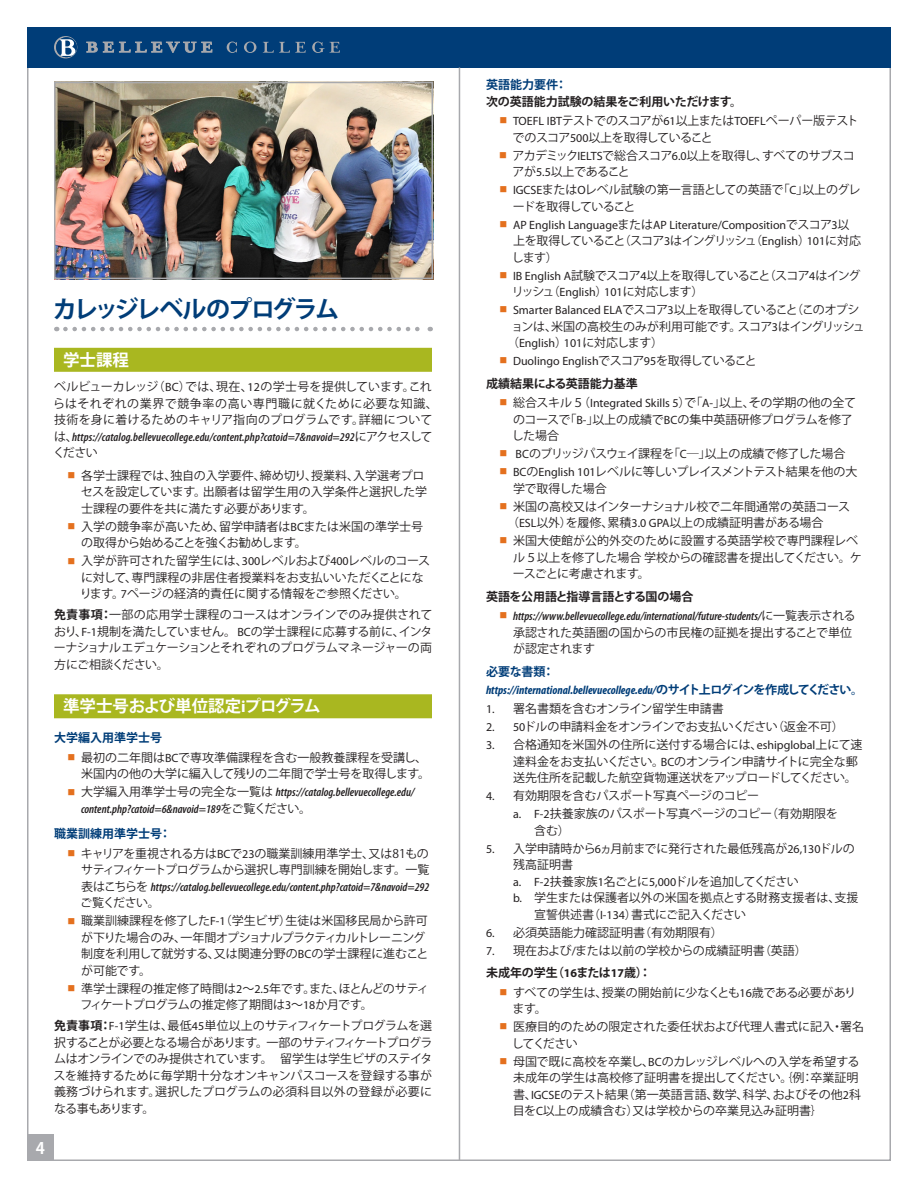
<style>
.page{position:relative;width:918px;height:1188px;background:#fff}
.page>*{position:absolute;margin:0;border:0;box-sizing:border-box;transform-origin:0 0}
.Header_Dotted_Line_B{font:700 24px "Koz Go Pro";letter-spacing:-.1em;color:#003d78}
.Subhead_Bar{font:700 16.5px "Koz Go Pro";color:#fff}
.t1{font:700 15.9px "Koz Go Pro";color:#fff}
.Body_Text{font:12px/16.5px "Koz Go Pro";letter-spacing:-.01em;color:#231f20}
.t2{font:italic 600 condensed 12px/16.5px "Myriad Pro";color:#231f20}
.Body_Text-2{font:12px/16.5px "Koz Go Pro";letter-spacing:.03em;color:#231f20}
.Bullet_Text_Orange{font:12px/16.5px "Koz Go Pro";letter-spacing:-.02em;color:#231f20}
.Bullet_Text_Orange-2{font:12px/16.5px "Koz Go Pro";color:#231f20}
.t3{font:12px/16.5px "Myriad Pro";color:#231f20}
.Body_Text-3{font:12px/16.5px "Koz Go Pro";letter-spacing:-.04em;color:#231f20}
.Body_Text-4{font:12px/16.5px "Koz Go Pro";letter-spacing:-.06em;color:#231f20}
.Header_Small{font:700 12px "Koz Go Pro";letter-spacing:-.01em;color:#231f20}
.Header_Small-2{font:italic 700 condensed 12px "Myriad Pro";color:#003d78}
.Bullet_Text_Green{font:12px/16.5px "Koz Go Pro";letter-spacing:-.005em;color:#231f20}
.Body_Text-5{font:12px/16.5px "Koz Go Pro";letter-spacing:-.03em;color:#231f20}
.Header_Small-3{font:700 12px "Koz Go Pro";color:#003d78}
.Bullet_Text_Green-2{font:12px "Koz Go Pro";letter-spacing:-.04em;color:#231f20}
.s1{font-family:"Myriad Pro"}
.s2{font-family:"Myriad Pro";font-weight:600;font-style:italic;font-stretch:condensed}
.s3{font-weight:700}
.s4{font-family:"Koz Go Pro";font-weight:400;font-style:normal;font-stretch:normal}
.s5{font-family:"Koz Go Pro"}
.s6{font-family:"Koz Go Pro";font-style:normal;font-stretch:normal}
</style>
<div class="page">
<svg style="left:65px;top:327px;width:366px;height:4px"></svg>
<div style="left:54px;top:348px;width:378px;height:24px;background:#a9b720"></div>
<div style="left:54px;top:694px;width:378px;height:24px;background:#a9b720"></div>
<img style="left:56px;top:84px;width:375px;height:193px">
<div style="left:54px;top:82px;width:379px;height:197px;border:1px solid #a8a9ad"></div>
<div style="left:27px;top:27px;width:864px;height:41px;background:#003d78"></div>
<svg style="left:54px;top:36px;width:23px;height:22px"></svg>
<svg style="left:227px;top:42px;width:113px;height:11px"></svg>
<svg style="left:86px;top:42px;width:126px;height:11px"></svg>
<hr style="left:459px;top:68px;width:1px;height:1093px;background:#a8a9ad">
<div style="left:27px;top:1134px;width:27px;height:27px;background:#a8a9ad"></div>
<p class="Header_Dotted_Line_B" style="left:53px;top:294px;width:288px">カレッジレベルのプログラム</p>
<p class="Subhead_Bar" style="left:63px;top:349px;width:67px">学士課程</p>
<p class="Body_Text-2" style="left:53px;top:379px;width:386px">ベルビューカレッジ（<span class="s1">BC</span>）では、現在、<span class="s1">12</span>の学士号を提供しています。これらはそれぞれの業界で競争率の高い専門職に就くために必要な知識、技術を身に着けるためのキャリア指向のプログラムです。詳細については、<span class="s2">https://catalog.bellevuecollege.edu/content.php?catoid=7&amp;navoid=292</span>にアクセスしてください</p>
<p class="Body_Text" style="left:81px;top:467px;width:348px">各学士課程では、独自の入学要件、締め切り、授業料、入学選考プロセスを設定しています。出願者は留学生用の入学条件と選択した学士課程の要件を共に満たす必要があります。</p>
<p class="Body_Text" style="left:81px;top:518px;width:344px">入学の競争率が高いため、留学申請者は<span class="s1">BC</span>または米国の準学士号の取得から始めることを強くお勧めします。</p>
<p class="Body_Text" style="left:80px;top:553px;width:352px">入学が許可された留学生には、<span class="s1">300</span>レベルおよび<span class="s1">400</span>レベルのコースに対して、専門課程の非居住者授業料をお支払いいただくことになります。<span class="s1">7</span>ページの経済的責任に関する情報をご参照ください。</p>
<p class="Body_Text" style="left:54px;top:607px;width:380px;text-align:justify"><span class="s3">免責事項：</span>一部の応用学士課程のコースはオンラインでのみ提供されており、<span class="s1">F-1</span>規制を満たしていません。 <span class="s1">BC</span>の学士課程に応募する前に、インターナショナルエデュケーションとそれぞれのプログラムマネージャーの両方にご相談ください。</p>
<p class="Subhead_Bar" style="left:63px;top:696px;width:259px">準学士号および単位認定<span class="s1">i</span>プログラム</p>
<p class="Header_Small-3" style="left:54px;top:730px;width:109px">大学編入用準学士号</p>
<p class="Body_Text" style="left:81px;top:749px;width:351px">最初の二年間は<span class="s1">BC</span>で専攻準備課程を含む一般教養課程を受講し、米国内の他の大学に編入して残りの二年間で学士号を取得します。</p>
<p class="t2" style="left:81px;top:784px;width:335px"><span class="s4">大学編入用準学士号の完全な一覧は</span> https://catalog.bellevuecollege.edu/ content.php?catoid=6&amp;navoid=189<span class="s4">をご覧ください。</span></p>
<p class="Header_Small-3" style="left:54px;top:826px;width:118px">職業訓練用準学士号：</p>
<p class="Body_Text" style="left:80px;top:845px;width:351px;text-align:justify">キャリアを重視される方は<span class="s1">BC</span>で<span class="s1">23</span>の職業訓練用準学士、又は81ものサティフィケートプログラムから選択し専門訓練を開始します。一覧表はこちらを <span class="s2">https://catalog.bellevuecollege.edu/content.php?catoid=7&amp;navoid=292</span>ご覧ください。</p>
<p class="Body_Text" style="left:81px;top:913px;width:349px">職業訓練課程を修了した<span class="s1">F-1</span>（学生ビザ）生徒は米国移民局から許可が下りた場合のみ、一年間オプショナルプラクティカルトレーニング制度を利用して就労する、又は関連分野の<span class="s1">BC</span>の学士課程に進むことが可能です。</p>
<p class="Body_Text" style="left:80px;top:980px;width:350px">準学士課程の推定修了時間は<span class="s1">2</span>〜<span class="s1">2.5</span>年です。また、ほとんどのサティフィケートプログラムの推定修了期間は<span class="s1">3</span>〜<span class="s1">18</span>か月です。</p>
<p class="Body_Text" style="left:54px;top:1018px;width:381px;text-align:justify"><span class="s3">免責事項：</span><span class="s1">F-1</span>学生は、最低<span class="s1">45</span>単位以上のサティフィケートプログラムを選択することが必要となる場合があります。一部のサティフィケートプログラムはオンラインでのみ提供されています。 留学生は学生ビザのステイタスを維持するために毎学期十分なオンキャンパスコースを登録する事が義務づけられます。選択したプログラムの必須科目以外の登録が必要になる事もあります。</p>
<h3 class="t1" style="left:36px;top:1138px;width:11px">4</h3>
<p class="Header_Small-3" style="left:486px;top:77px;width:82px">英語能力要件：</p>
<p class="Header_Small" style="left:486px;top:94px;width:258px">次の英語能力試験の結果をご利用いただけます。</p>
<p class="Body_Text-3" style="left:513px;top:113px;width:347px"><span class="s1">TOEFL IBT</span>テストでのスコアが<span class="s1">61</span>以上または<span class="s1">TOEFL</span>ペーパー版テストでのスコア<span class="s1">500</span>以上を取得していること</p>
<p class="Body_Text-3" style="left:513px;top:147px;width:344px">アカデミック<span class="s1">IELTS</span>で総合スコア<span class="s1">6.0</span>以上を取得し、すべてのサブスコアが<span class="s1">5.5</span>以上であること</p>
<p class="Body_Text" style="left:513px;top:182px;width:349px"><span class="s1">IGCSE</span>または<span class="s1">O</span>レベル試験の第一言語としての英語で「<span class="s1">C</span>」以上のグレードを取得していること</p>
<p class="t3" style="left:512px;top:216px;width:351px">AP English Language<span class="s5">または</span>AP Literature/Composition<span class="s5">でスコア</span>3<span class="s5">以上を取得していること（スコア</span>3<span class="s5">はイングリッシュ（</span>English<span class="s5">）</span>101<span class="s5">に対応します）</span></p>
<p class="Body_Text-4" style="left:512px;top:267px;width:350px"><span class="s1">IB English A</span>試験でスコア<span class="s1">4</span>以上を取得していること（スコア<span class="s1">4</span>はイングリッシュ（<span class="s1">English</span>）<span class="s1">101</span>に対応します）</p>
<p class="Body_Text-4" style="left:513px;top:302px;width:348px"><span class="s1">Smarter Balanced ELA</span>でスコア<span class="s1">3</span>以上を取得していること（このオプシ</p>
<p class="Body_Text" style="left:511px;top:318px;width:355px">ョンは、米国の高校生のみが利用可能です。スコア<span class="s1">3</span>はイングリッシュ</p>
<p class="t3" style="left:507px;top:335px;width:157px"><span class="s5">（</span>English<span class="s5">）</span>101<span class="s5">に対応します）</span></p>
<p class="t3" style="left:513px;top:353px;width:245px">Duolingo English<span class="s5">でスコア</span>95<span class="s5">を取得していること</span></p>
<p class="Header_Small" style="left:486px;top:376px;width:153px">成績結果による英語能力基準</p>
<p class="Body_Text" style="left:512px;top:395px;width:346px">総合スキル５（<span class="s1">Integrated Skills 5</span>）で「<span class="s1">A-</span>」以上、その学期の他の全てのコースで「<span class="s1">B-</span>」以上の成績で<span class="s1">BC</span>の集中英語研修プログラムを修了した場合</p>
<p class="Body_Text-3" style="left:516px;top:446px;width:332px"><span class="s1">BC</span>のブリッジパスウェイ課程を「<span class="s1">C</span>―」以上の成績で修了した場合</p>
<p class="Body_Text-5" style="left:513px;top:464px;width:346px"><span class="s1">BC</span>の<span class="s1">English 101</span>レベルに等しいプレイスメントテスト結果を他の大学で取得した場合</p>
<p class="Body_Text" style="left:507px;top:498px;width:344px;text-indent:6px">米国の高校又はインターナショナル校で二年間通常の英語コース（<span class="s1">ESL</span>以外）を履修、累積<span class="s1">3.0 GPA</span>以上の成績証明書がある場合</p>
<p class="Body_Text" style="left:513px;top:533px;width:350px">米国大使館が公的外交のために設置する英語学校で専門課程レベル５以上を修了した場合学校からの確認書を提出してください。ケースごとに考慮されます。</p>
<p class="Header_Small" style="left:486px;top:589px;width:209px">英語を公用語と指導言語とする国の場合</p>
<p class="t2" style="left:513px;top:608px;width:344px">https://www.bellevuecollege.edu/international/future-students/<span class="s4">に一覧表示される承認された英語圏の国からの市民権の証拠を提出することで単位が認定されます</span></p>
<p class="Header_Small-3" style="left:486px;top:664px;width:70px">必要な書類：</p>
<p class="Header_Small-2" style="left:486px;top:682px;width:379px">https://international.bellevuecollege.edu/<span class="s6">のサイト上ログインを作成してください。</span></p>
<p class="Bullet_Text_Orange" style="left:486px;top:701px;width:239px"><span class="s1">1.</span> 署名書類を含むオンライン留学生申請書</p>
<p class="Bullet_Text_Orange" style="left:486px;top:719px;width:359px"><span class="s1">2. 50</span>ドルの申請料金をオンラインでお支払いください（返金不可）</p>
<p class="Bullet_Text_Orange" style="left:513px;top:737px;width:351px;text-indent:-27px"><span class="s1">3.</span> 合格通知を米国外の住所に送付する場合には、<span class="s1">eshipglobal</span>上にて速達料金をお支払いください。<span class="s1">BC</span>のオンライン申請サイトに完全な郵送先住所を記載した航空貨物運送状をアップロードしてください。</p>
<p class="Bullet_Text_Orange-2" style="left:486px;top:788px;width:275px"><span class="s1">4.</span> 有効期限を含むパスポート写真ページのコピー</p>
<p class="Bullet_Text_Orange-2" style="left:534px;top:806px;width:305px;text-indent:-21px"><span class="s1">a. F-2</span>扶養家族のパスポート写真ページのコピー（有効期限を含む）</p>
<p class="Bullet_Text_Orange-2" style="left:513px;top:840px;width:343px;text-indent:-27px"><span class="s1">5.</span> 入学申請時から<span class="s1">6</span>ヵ月前までに発行された最低残高が<span class="s1">26,130</span>ドルの残高証明書</p>
<p class="Bullet_Text_Green-2" style="left:513px;top:873px;width:287px"><span class="s1">a. F-2</span>扶養家族<span class="s1">1</span>名ごとに<span class="s1">5,000</span>ドルを追加してください</p>
<p class="Bullet_Text_Green" style="left:534px;top:890px;width:326px;text-indent:-21px"><span class="s1">b.</span> 学生または保護者以外の米国を拠点とする財務支援者は、支援宣誓供述書（<span class="s1">I-134</span>）書式にご記入ください</p>
<p class="Bullet_Text_Orange-2" style="left:486px;top:924px;width:238px"><span class="s1">6.</span> 必須英語能力確認証明書（有効期限有）</p>
<p class="Bullet_Text_Orange-2" style="left:486px;top:942px;width:322px"><span class="s1">7.</span> 現在および<span class="s1">/</span>または以前の学校からの成績証明書（英語）</p>
<p class="Header_Small" style="left:486px;top:965px;width:166px">未成年の学生（<span class="s1">16</span>または<span class="s1">17</span>歳）：</p>
<p class="Body_Text" style="left:513px;top:984px;width:345px">すべての学生は、授業の開始前に少なくとも<span class="s1">16</span>歳である必要があります。</p>
<p class="Body_Text" style="left:512px;top:1019px;width:354px">医療目的のための限定された委任状および代理人書式に記入・署名してください</p>
<p class="Body_Text" style="left:513px;top:1053px;width:350px">母国で既に高校を卒業し、<span class="s1">BC</span>のカレッジレベルへの入学を希望する未成年の学生は高校修了証明書を提出してください。｛例：卒業証明書、<span class="s1">IGCSE</span>のテスト結果（第一英語言語、数学、科学、およびその他<span class="s1">2</span>科目を<span class="s1">C</span>以上の成績含む）又は学校からの卒業見込み証明書｝</p>
</div>
